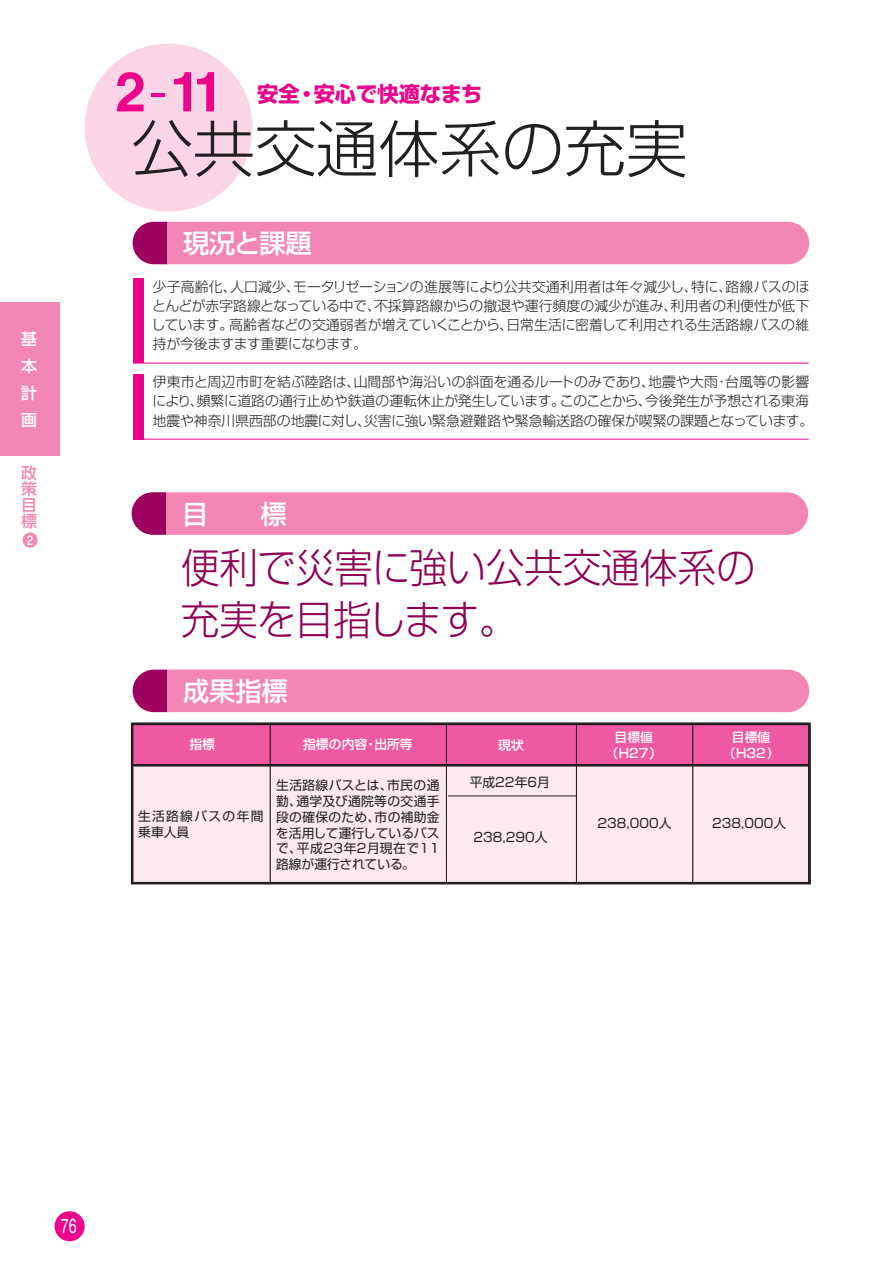
<style>
.page{position:relative;width:893px;height:1263px;background:#fff}
.page>*{position:absolute;margin:0;border:0;box-sizing:border-box;transform-origin:0 0}
.t1{font:300 61.65px "Shin Go";color:#231f20}
.t2{font:700 55.35px "Helvetica";color:#ed028c}
.t3{font:300 40.35px/51px "Shin Go";color:#8d0052;scale:.95 1}
.t4{font:500 26.1px "Shin Go";color:#fff}
.t5{font:700 21.3px "Shin Go";color:#ed028c}
.t6{font:20.4px "Helvetica";color:#fff;scale:.7 1}
.t7{font:500 15.9px/27.2px "Shin Go";color:#fff;text-align:justify}
.t8{font:500 15.9px/15.9px "Shin Go";color:#f287b6;text-align:justify}
.t9{font:300 13.8px/19.2px "Shin Go";letter-spacing:-.005em;color:#231f20;text-align:justify}
.t10{font:12.75px/15.9px "Shin Go";letter-spacing:.005em;color:#231f20;text-align:justify}
.t11{font:500 12.75px/15.9px "Shin Go";color:#fff;text-align:center}
.t12{font:12.75px/15.9px "Shin Go";letter-spacing:.1em;color:#231f20}
.t13{font:12.75px "Shin Go";letter-spacing:.03em;color:#231f20}
.s1{font-family:"Shin Go";font-weight:300}
</style>
<div class="page">
<div style="left:85px;top:44px;width:168px;height:168px;background:#fad5e5;border-radius:50%"></div>
<div style="left:133px;top:278px;width:10px;height:85px;background:#ed028c"></div>
<hr style="left:133px;top:363px;width:676px;height:1px;background:#ed028c">
<div style="left:133px;top:374px;width:10px;height:65px;background:#ed028c"></div>
<hr style="left:133px;top:439px;width:676px;height:1px;background:#ed028c">
<div style="left:132px;top:765px;width:138px;height:118px;background:#fce9f1"></div>
<div style="left:446px;top:765px;width:131px;height:118px;background:#fce9f1"></div>
<div style="left:576px;top:765px;width:117px;height:118px;background:#fce9f1;border:1px solid #231f20"></div>
<div style="left:693px;top:765px;width:116px;height:118px;background:#fce9f1"></div>
<div style="left:270px;top:765px;width:177px;height:118px;background:#fce9f1;border:1px solid #231f20"></div>
<div style="left:133px;top:222px;width:676px;height:42px;background:#f287b6"></div>
<div style="left:133px;top:670px;width:676px;height:42px;background:#f287b6"></div>
<div style="left:132px;top:723px;width:138px;height:42px;background:#ef59a1"></div>
<div style="left:446px;top:723px;width:131px;height:42px;background:#ef59a1"></div>
<div style="left:576px;top:723px;width:117px;height:42px;background:#ef59a1;border:1px solid #231f20"></div>
<div style="left:693px;top:723px;width:116px;height:42px;background:#ef59a1"></div>
<div style="left:270px;top:723px;width:177px;height:42px;background:#ef59a1;border:1px solid #231f20"></div>
<svg style="left:132px;top:492px;width:676px;height:43px;background:#ee84b3"></svg>
<hr style="left:133px;top:764px;width:675px;height:2px;background:#231f20">
<hr style="left:448px;top:796px;width:128px;height:1px;background:#231f20">
<div style="left:131px;top:723px;width:680px;height:161px;border:3px solid #231f20"></div>
<div style="left:55px;top:1211px;width:30px;height:30px;background:#ed028c;border-radius:50%"></div>
<div style="left:0;top:302px;width:59px;height:154px;background:#f287b6"></div>
<svg style="left:23px;top:533px;width:15px;height:15px"></svg>
<p class="t7" style="left:21px;top:324px;width:17px">基本計画</p>
<p class="t8" style="left:21px;top:464px;width:17px">政策目標</p>
<h2 class="t2" style="left:115px;top:58px;width:110px">2<span class="s1">-</span>11</h2>
<h1 class="t1" style="left:131px;top:109px;width:558px">公共交通体系の充実</h1>
<h3 class="t5" style="left:257px;top:80px;width:227px">安全・安心で快適なまち</h3>
<h3 class="t4" style="left:183px;top:226px;width:130px">現況と課題</h3>
<p class="t9" style="left:151px;top:276px;width:660px">少子高齢化、人口減少、モータリゼーションの進展等により公共交通利用者は年々減少し、特に、路線バスのほとんどが赤字路線となっている中で、不採算路線からの撤退や運行頻度の減少が進み、利用者の利便性が低下しています。高齢者などの交通弱者が増えていくことから、日常生活に密着して利用される生活路線バスの維持が今後ますます重要になります。</p>
<p class="t9" style="left:152px;top:372px;width:662px;text-align:left">伊東市と周辺市町を結ぶ陸路は、山間部や海沿いの斜面を通るルートのみであり、地震や大雨・台風等の影響により、頻繁に道路の通行止めや鉄道の運転休止が発生しています。このことから、今後発生が予想される東海地震や神奈川県西部の地震に対し、災害に強い緊急避難路や緊急輸送路の確保が喫緊の課題となっています。</p>
<h3 class="t4" style="left:182px;top:497px;width:106px">目　　標</h3>
<h3 class="t3" style="left:181px;top:541px;width:606px">便利で災害に強い公共交通体系の充実を目指します。</h3>
<h3 class="t4" style="left:183px;top:674px;width:106px">成果指標</h3>
<p class="t11" style="left:189px;top:736px;width:27px">指標</p>
<p class="t11" style="left:498px;top:736px;width:27px">現状</p>
<p class="t11" style="left:606px;top:728px;width:58px">目標値（H27）</p>
<p class="t11" style="left:723px;top:728px;width:58px">目標値（H32）</p>
<p class="t11" style="left:303px;top:736px;width:111px">指標の内容・出所等</p>
<p class="t12" style="left:138px;top:807px;width:127px">生活路線バスの年間乗車人員</p>
<p class="t13" style="left:276px;top:776px;width:165px">生活路線バスとは、市民の通</p>
<p class="t10" style="left:470px;top:773px;width:82px">平成22年6月</p>
<p class="t10" style="left:276px;top:792px;width:165px">勤、通学及び通院等の交通手段の確保のため、市の補助金を活用して運行しているバスで、平成23年2月現在で11路線が運行されている。</p>
<p class="t10" style="left:473px;top:829px;width:76px">238,290人</p>
<p class="t10" style="left:597px;top:815px;width:76px">238,000人</p>
<p class="t10" style="left:712px;top:814px;width:76px">238,000人</p>
<h3 class="t6" style="left:61px;top:1214px;width:24px">76</h3>
</div>
